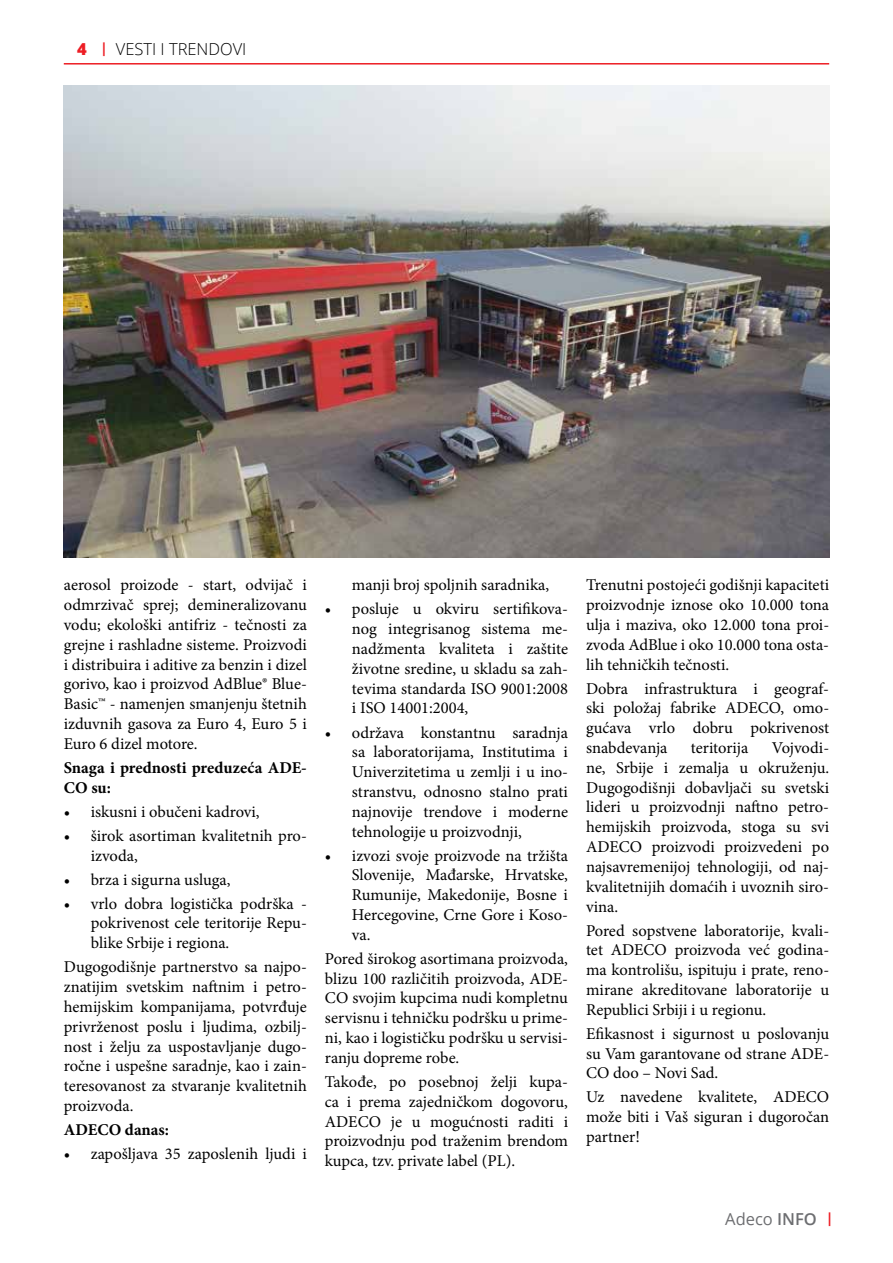
<style>
.page{position:relative;width:893px;height:1263px;background:#fff}
.page>*{position:absolute;margin:0;border:0;box-sizing:border-box;transform-origin:0 0}
.t1{font:16.5px/19.8px "Minion Pro";color:#000;text-align:justify}
.t2{font:700 16.5px/19.8px "Minion Pro";color:#000}
.t3{font:300 16.5px "Open Sans";color:#000}
.t4{font:16.5px "Open Sans";color:#6d6e71}
.s1{font-weight:800;color:#ed1d24}
.s2{font-family:"Bebas Neue";font-weight:400;color:#ed1d24}
.s3{font-weight:600}
.s4{font-family:"Bebas Neue";color:#ed1d24}
</style>
<div class="page">
<hr style="left:64px;top:63px;width:765px;height:2px;background:#ed1d24">
<img style="left:64px;top:85px;width:765px;height:472px">
<p class="t3" style="left:77px;top:37px;width:171px"><span class="s1">4</span> <span class="s2">|</span> VESTI I TRENDOVI</p>
<p class="t1" style="left:64px;top:575px;width:245px">aerosol proizode - start, odvijač i odmrzivač sprej; demineralizovanu vodu; ekološki antifriz - tečnosti za grejne i rashladne sisteme. Proizvodi i distribuira i aditive za benzin i dizel gorivo, kao i proizvod AdBlue® Blue-Basic™ - namenjen smanjenju štetnih izduvnih gasova za Euro 4, Euro 5 i Euro 6 dizel motore.</p>
<p class="t2" style="left:64px;top:757px;width:245px">Snaga i prednosti preduzeća ADE-<br>CO su:</p>
<p class="t1" style="left:64px;top:801px;width:197px">• iskusni i obučeni kadrovi,</p>
<p class="t1" style="left:91px;top:826px;width:218px;text-indent:-27px">• širok asortiman kvalitetnih pro&shy;izvoda,</p>
<p class="t1" style="left:64px;top:869px;width:168px">• brza i sigurna usluga,</p>
<p class="t1" style="left:91px;top:893px;width:218px;text-indent:-27px">• vrlo dobra logistička podrška - pokrivenost cele teritorije Repu&shy;blike Srbije i regiona.</p>
<p class="t1" style="left:64px;top:957px;width:245px">Dugogodišnje partnerstvo sa najpo&shy;znatijim svetskim naftnim i petro&shy;hemijskim kompanijama, potvrđuje privrženost poslu i ljudima, ozbilj&shy;nost i želju za uspostavljanje dugo&shy;ročne i uspešne saradnje, kao i zain&shy;teresovanost za stvaranje kvalitetnih proizvoda.</p>
<p class="t2" style="left:64px;top:1119px;width:107px">ADECO danas:</p>
<p class="t1" style="left:64px;top:1144px;width:245px">• zapošljava 35 zaposlenih ljudi i</p>
<p class="t1" style="left:352px;top:575px;width:199px">manji broj spoljnih saradnika,</p>
<p class="t1" style="left:352px;top:599px;width:218px;text-indent:-27px">• posluje u okviru sertifikova&shy;nog integrisanog sistema me&shy;nadžmenta kvaliteta i zaštite životne sredine, u skladu sa zah&shy;tevima standarda ISO 9001:2008 i ISO 14001:2004,</p>
<p class="t1" style="left:352px;top:722px;width:218px;text-indent:-27px">• održava konstantnu saradnja sa laboratorijama, Institutima i Univerzitetima u zemlji i u ino&shy;stranstvu, odnosno stalno prati najnovije trendove i moderne tehnologije u proizvodnji,</p>
<p class="t1" style="left:352px;top:845px;width:218px;text-indent:-27px">• izvozi svoje proizvode na tržišta Slovenije, Mađarske, Hrvatske, Rumunije, Makedonije, Bosne i Hercegovine, Crne Gore i Koso&shy;va.</p>
<p class="t1" style="left:325px;top:949px;width:245px">Pored širokog asortimana proizvoda, blizu 100 različitih proizvoda, ADE-CO svojim kupcima nudi kompletnu servisnu i tehničku podršku u prime&shy;ni, kao i logističku podršku u servisi&shy;ranju dopreme robe.</p>
<p class="t1" style="left:325px;top:1072px;width:245px">Takođe, po posebnoj želji kupa&shy;ca i prema zajedničkom dogovoru, ADECO je u mogućnosti raditi i proizvodnju pod traženim brendom kupca, tzv. private label (PL).</p>
<p class="t1" style="left:586px;top:575px;width:245px">Trenutni postojeći godišnji kapaciteti proizvodnje iznose oko 10.000 tona ulja i maziva, oko 12.000 tona proi&shy;zvoda AdBlue i oko 10.000 tona osta&shy;lih tehničkih tečnosti.</p>
<p class="t1" style="left:586px;top:678px;width:245px">Dobra infrastruktura i geograf&shy;ski položaj fabrike ADECO, omo&shy;gućava vrlo dobru pokrivenost snabdevanja</p>
<p class="t1" style="left:586px;top:738px;width:245px;text-indent:186px">Vojvodi&shy;ne, Srbije i zemalja u okruženju.<br>Dugogodišnji dobavljači su svetski lideri u proizvodnji naftno petro&shy;hemijskih proizvoda, stoga su svi ADECO proizvodi proizvedeni po najsavremenijoj tehnologiji, od naj&shy;kvalitetnijih domaćih i uvoznih siro&shy;vina.</p>
<p class="t1" style="left:586px;top:920px;width:245px">Pored sopstvene laboratorije, kvali&shy;tet ADECO proizvoda već godina&shy;ma kontrolišu, ispituju i prate, reno&shy;mirane akreditovane laboratorije u Republici Srbiji i u regionu.</p>
<p class="t1" style="left:586px;top:1024px;width:245px">Efikasnost i sigurnost u poslovanju su Vam garantovane od strane ADE-CO doo – Novi Sad.</p>
<p class="t1" style="left:586px;top:1087px;width:245px">Uz navedene kvalitete, ADECO može biti i Vaš siguran i dugoročan partner!</p>
<p class="t1" style="left:691px;top:738px;width:59px">teritorija</p>
<p class="t4" style="left:725px;top:1207px;width:110px">Adeco <span class="s3">INFO</span> <span class="s4">|</span></p>
</div>
